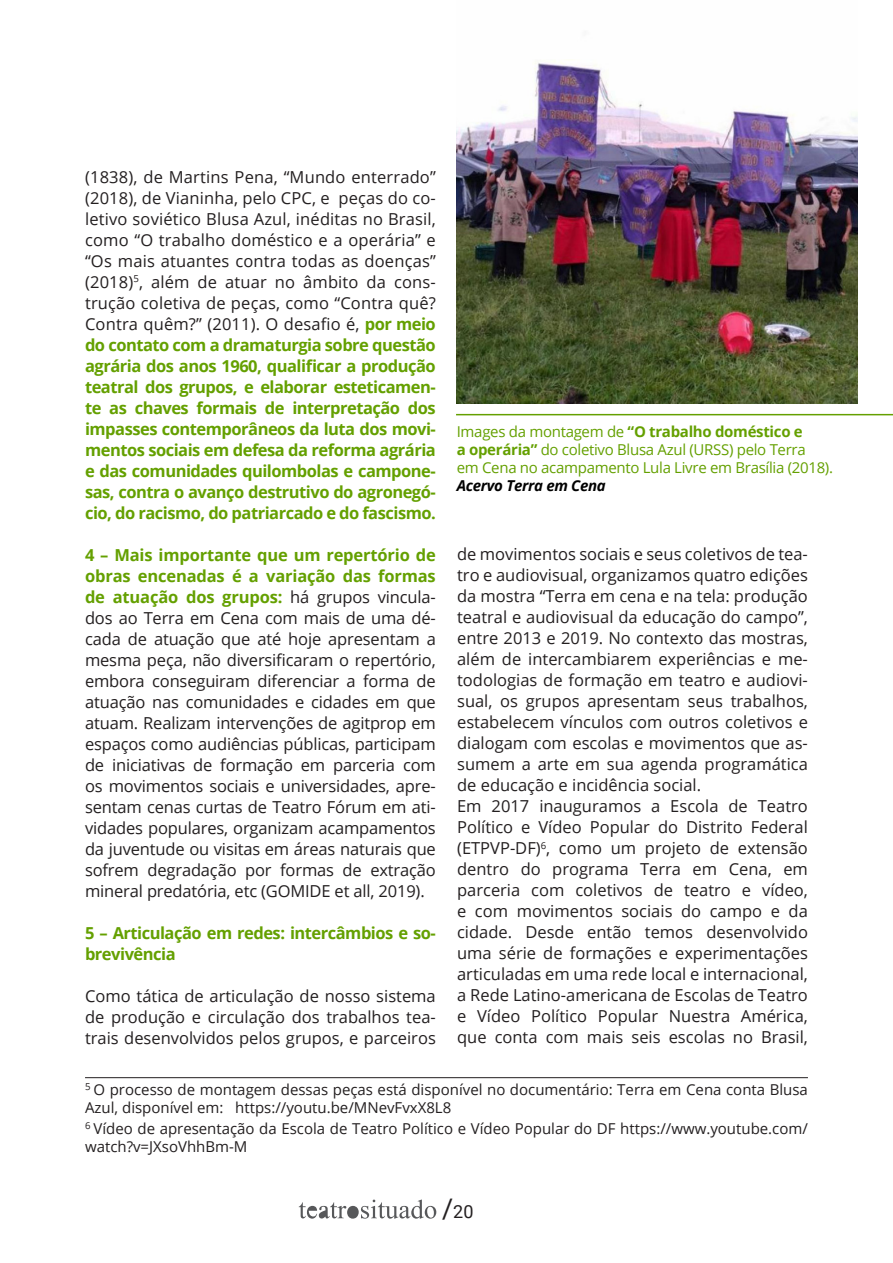
<style>
.page{position:relative;width:893px;height:1263px;background:#fff}
.page>*{position:absolute;margin:0;border:0;box-sizing:border-box;transform-origin:0 0}
.t1{font:18px "Roboto";color:#231f20}
.t2{font:16.5px/21px "Open Sans";color:#231f20;text-align:justify}
.t3{font:700 16.5px/21px "Open Sans";letter-spacing:-.03em;color:#64a000;text-align:justify}
.t4{font:15px/18px "Open Sans";color:#231f20}
.t5{font:15px "Open Sans";letter-spacing:-.02em;color:#64a000}
.t6{font:700 15px "Open Sans";letter-spacing:-.02em;color:#64a000}
.t7{font:italic 700 15px "Open Sans";letter-spacing:-.02em;color:#000}
.s1{font-weight:400;color:#231f20}
.s2{font-weight:700;color:#64a000}
.s3{font-weight:400}
.s4{font-weight:700}
.s5{font-size:27px}
</style>
<div class="page">
<svg style="left:299px;top:1199px;width:137px;height:19px"></svg>
<hr style="left:85px;top:1077px;width:723px;height:1px;background:#231f20">
<hr style="left:456px;top:414px;width:437px;height:1px;background:#64a000">
<img style="left:456px;top:60px;width:401px;height:344px">
<p class="t3" style="left:85px;top:166px;width:352px"><span class="s1">(1838), de Martins Pena, “Mundo enterrado” (2018), de Vianinha, pelo CPC, e peças do co&shy;letivo soviético Blusa Azul, inéditas no Brasil, como “O trabalho doméstico e a operária” e “Os mais atuantes contra todas as doenças” (2018)</span><sup>5</sup><span class="s1">, além de atuar no âmbito da cons&shy;trução coletiva de peças, como “Contra quê?<br>Contra quêm?” (2011). O desafio é,</span> por meio do contato com a dramaturgia sobre questão agrária dos anos 1960, qualificar a produção teatral dos grupos, e elaborar esteticamen&shy;te as chaves formais de interpretação dos impasses contemporâneos da luta dos movi&shy;mentos sociais em defesa da reforma agrária e das comunidades quilombolas e campone&shy;sas, contra o avanço destrutivo do agronegó&shy;cio, do racismo, do patriarcado e do fascismo.</p>
<p class="t2" style="left:85px;top:544px;width:352px"><span class="s2">4 – Mais importante que um repertório de obras encenadas é a variação das formas de atuação dos grupos:</span> há grupos vincula&shy;dos ao Terra em Cena com mais de uma dé&shy;cada de atuação que até hoje apresentam a mesma peça, não diversificaram o repertório, embora conseguiram diferenciar a forma de atuação nas comunidades e cidades em que atuam. Realizam intervenções de agitprop em espaços como audiências públicas, participam de iniciativas de formação em parceria com os movimentos sociais e universidades, apre&shy;sentam cenas curtas de Teatro Fórum em ati&shy;vidades populares, organizam acampamentos da juventude ou visitas em áreas naturais que sofrem degradação por formas de extração mineral predatória, etc (GOMIDE et all, 2019).</p>
<p class="t3" style="left:85px;top:922px;width:352px">5 – Articulação em redes: intercâmbios e so&shy;brevivência</p>
<p class="t2" style="left:85px;top:985px;width:352px">Como tática de articulação de nosso sistema de produção e circulação dos trabalhos tea&shy;trais desenvolvidos pelos grupos, e parceiros</p>
<p class="t6" style="left:457px;top:421px;width:347px"><span class="s3">Images da montagem de</span> “O trabalho doméstico e</p>
<p class="t5" style="left:457px;top:440px;width:350px"><span class="s4">a operária”</span> do coletivo Blusa Azul (URSS) pelo Terra</p>
<p class="t5" style="left:457px;top:458px;width:378px">em Cena no acampamento Lula Livre em Brasília (2018).</p>
<p class="t7" style="left:457px;top:475px;width:151px">Acervo Terra em Cena</p>
<p class="t2" style="left:457px;top:543px;width:352px">de movimentos sociais e seus coletivos de tea&shy;tro e audiovisual, organizamos quatro edições da mostra “Terra em cena e na tela: produção teatral e audiovisual da educação do campo”, entre 2013 e 2019. No contexto das mostras, além de intercambiarem experiências e me&shy;todologias de formação em teatro e audiovi&shy;sual, os grupos apresentam seus trabalhos, estabelecem vínculos com outros coletivos e dialogam com escolas e movimentos que as&shy;sumem a arte em sua agenda programática de educação e incidência social.</p>
<p class="t2" style="left:457px;top:795px;width:352px">Em 2017 inauguramos a Escola de Teatro Político e Vídeo Popular do Distrito Federal (ETPVP-DF)<sup>6</sup>, como um projeto de extensão dentro do programa Terra em Cena, em parceria com coletivos de teatro e vídeo, e com movimentos sociais do campo e da cidade. Desde então temos desenvolvido uma série de formações e experimentações articuladas em uma rede local e internacional, a Rede Latino-americana de Escolas de Teatro e Vídeo Político Popular Nuestra América, que conta com mais seis escolas no Brasil,</p>
<p class="t4" style="left:85px;top:1080px;width:724px"><sup>5</sup> O processo de montagem dessas peças está disponível no documentário: Terra em Cena conta Blusa<br>Azul, disponível em: https://youtu.be/MNevFvxX8L8</p>
<p class="t4" style="left:85px;top:1119px;width:724px"><sup>6</sup> Vídeo de apresentação da Escola de Teatro Político e Vídeo Popular do DF https://www.youtube.com/ watch?v=JXsoVhhBm-M</p>
<p class="t1" style="left:442px;top:1199px;width:33px"><span class="s5">/</span>20</p>
</div>
